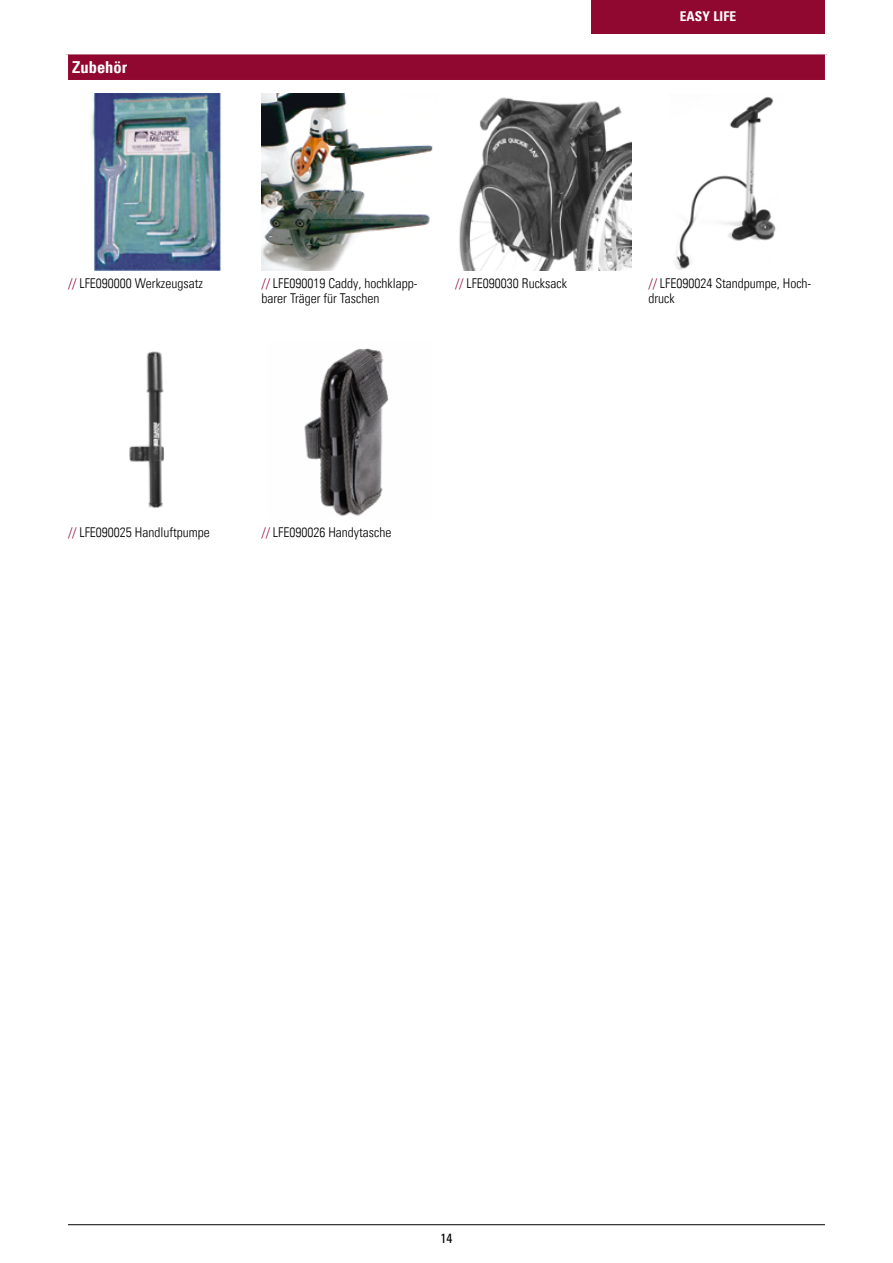
<style>
.page{position:relative;width:893px;height:1263px;background:#fff}
.page>*{position:absolute;margin:0;border:0;box-sizing:border-box;transform-origin:0 0}
.t1{font:16.5px "Univers Com 67 Bold Cond";color:#fff}
.t2{font:13.5px/15px "Univers Com 47 Light Cond";color:#000}
.t3{font:13.5px "Univers Com 67 Bold Cond";letter-spacing:.01em;color:#fff}
.t4{font:condensed 13.5px "Univers Com 57";color:#000}
.s1{color:#900730}
</style>
<div class="page">
<img style="left:91px;top:94px;width:130px;height:176px">
<img style="left:261px;top:94px;width:172px;height:176px">
<img style="left:675px;top:96px;width:101px;height:174px">
<img style="left:304px;top:348px;width:85px;height:168px">
<img style="left:459px;top:97px;width:172px;height:173px">
<img style="left:129px;top:351px;width:36px;height:157px">
<div style="left:66px;top:53px;width:761px;height:29px;background:#900730"></div>
<hr style="left:65px;top:51px;width:763px;height:3px;background:#fff">
<hr style="left:65px;top:54px;width:3px;height:26px;background:#fff">
<hr style="left:825px;top:54px;width:3px;height:26px;background:#fff">
<hr style="left:65px;top:80px;width:763px;height:3px;background:#fff">
<div style="left:591px;top:0;width:234px;height:34px;background:#900730"></div>
<hr style="left:68px;top:1224px;width:757px;height:1px;background:#000">
<p class="t1" style="left:72px;top:57px;width:56px">Zubehör</p>
<p class="t3" style="left:680px;top:8px;width:58px">EASY LIFE</p>
<p class="t2" style="left:68px;top:276px;width:136px"><span class="s1">//</span> LFE090000 Werkzeugsatz</p>
<p class="t2" style="left:261px;top:276px;width:157px"><span class="s1">//</span> LFE090019 Caddy, hochklapp&shy;barer Träger für Taschen</p>
<p class="t2" style="left:455px;top:276px;width:113px"><span class="s1">//</span> LFE090030 Rucksack</p>
<p class="t2" style="left:648px;top:276px;width:164px"><span class="s1">//</span> LFE090024 Standpumpe, Hoch&shy;druck</p>
<p class="t2" style="left:68px;top:525px;width:143px"><span class="s1">//</span> LFE090025 Handluftpumpe</p>
<p class="t2" style="left:261px;top:525px;width:131px"><span class="s1">//</span> LFE090026 Handytasche</p>
<p class="t4" style="left:440px;top:1229px;width:13px">14</p>
</div>
